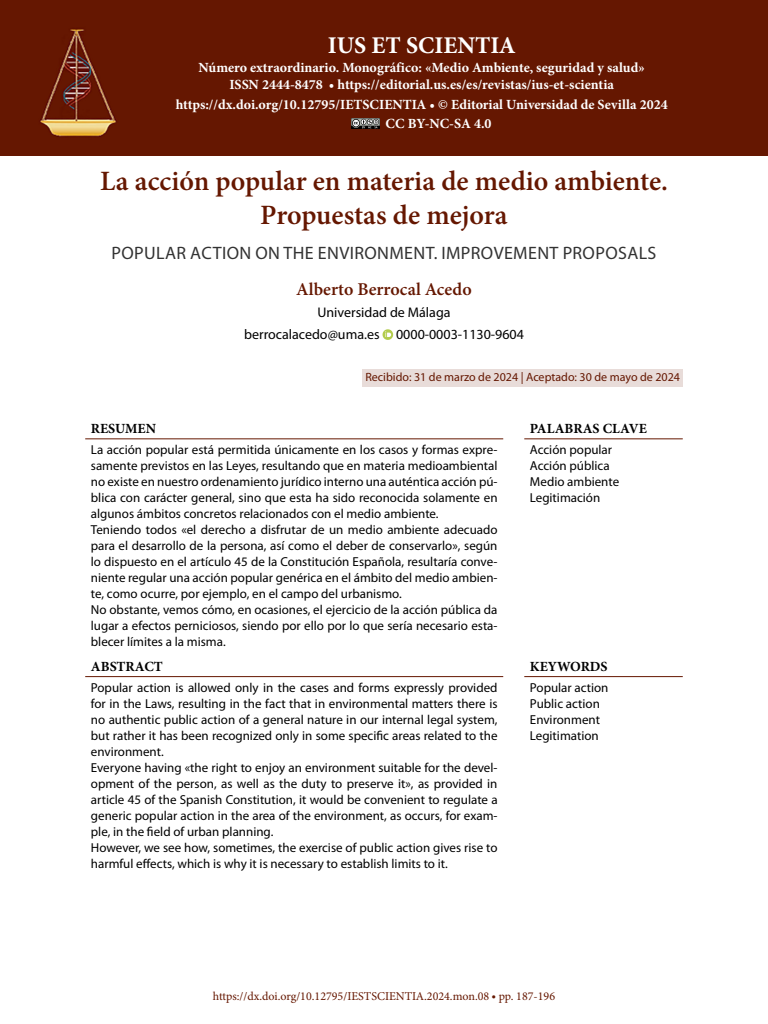
<style>
.page{position:relative;width:768px;height:1024px;background:#fff}
.page>*{position:absolute;margin:0;border:0;box-sizing:border-box;transform-origin:0 0}
.t1{font:600 28px/33.6px "Minion Pro";color:#651701;text-align:center}
.t2{font:700 24px "Minion Pro";color:#fff}
.t3{font:18px "Myriad Pro";letter-spacing:.02em;color:#333}
.t4{font:600 18px "Minion Pro";color:#651701}
.t5{font:700 14px/16.8px "Minion Pro";color:#fff;text-align:center}
.t6{font:14px/21.8px "Myriad Pro";color:#000;text-align:center}
.t7{font:700 14px "Minion Pro";color:#000}
.t8{font:13px/16px "Myriad Pro";color:#000}
.t9{font:12px "Minion Pro";color:#651701}
.t10{font:12px "Myriad Pro";color:#651701}
.s1{font-family:"Myriad Pro";font-weight:700}
</style>
<div class="page">
<div style="left:363px;top:369px;width:320px;height:17px;background:#e8dcd9"></div>
<svg style="left:383px;top:329px;width:10px;height:11px"></svg>
<hr style="left:85px;top:439px;width:418px;height:1px;background:#651701">
<hr style="left:85px;top:676px;width:418px;height:1px;background:#651701">
<hr style="left:524px;top:439px;width:159px;height:1px;background:#651701">
<hr style="left:524px;top:676px;width:159px;height:1px;background:#651701">
<div style="left:0;top:0;width:768px;height:156px;background:#651701"></div>
<img style="left:40px;top:29px;width:77px;height:108px">
<img style="left:352px;top:119px;width:28px;height:9px">
<h2 class="t2" style="left:328px;top:28px;width:189px">IUS ET SCIENTIA</h2>
<p class="t5" style="left:199px;top:59px;width:448px">Número extraordinario. Monográfico: «Medio Ambiente, seguridad y salud»<br>ISSN 2444-8478 • https://editorial.us.es/es/revistas/ius-et-scientia</p>
<p class="t5" style="left:386px;top:94px;width:284px;line-height:19.6px;text-align:left;text-indent:-210px">https://dx.doi.org/10.12795/IETSCIENTIA • © Editorial Universidad de Sevilla 2024<br>CC BY-NC-SA 4.0</p>
<h1 class="t1" style="left:100px;top:165px;width:569px">La acción popular en materia de medio ambiente.<br>Propuestas de mejora</h1>
<h3 class="t3" style="left:112px;top:243px;width:546px">POPULAR ACTION ON THE ENVIRONMENT. IMPROVEMENT PROPOSALS</h3>
<h3 class="t4" style="left:296px;top:277px;width:177px">Alberto Berrocal Acedo</h3>
<p class="t6" style="left:244px;top:301px;width:281px">Universidad de Málaga<br>berrocalacedo@uma.es 0000-0003-1130-9604</p>
<p class="t10" style="left:365px;top:370px;width:316px">Recibido: 31 de marzo de 2024 | Aceptado: 30 de mayo de 2024</p>
<p class="t7" style="left:91px;top:419px;width:67px">RESUMEN</p>
<p class="t7" style="left:530px;top:419px;width:118px">PALABRAS CLAVE</p>
<p class="t8" style="left:91px;top:442px;width:408px">La acción popular está permitida únicamente en los casos y formas expre&shy;samente previstos en las Leyes, resultando que en materia medioambiental no existe en nuestro ordenamiento jurídico interno una auténtica acción pú&shy;blica con carácter general, sino que esta ha sido reconocida solamente en algunos ámbitos concretos relacionados con el medio ambiente.<br>Teniendo todos «el derecho a disfrutar de un medio ambiente adecuado para el desarrollo de la persona, así como el deber de conservarlo», según lo dispuesto en el artículo 45 de la Constitución Española, resultaría conve&shy;niente regular una acción popular genérica en el ámbito del medio ambien&shy;te, como ocurre, por ejemplo, en el campo del urbanismo.<br>No obstante, vemos cómo, en ocasiones, el ejercicio de la acción pública da lugar a efectos perniciosos, siendo por ello por lo que sería necesario esta&shy;blecer límites a la misma.</p>
<p class="t8" style="left:530px;top:442px;width:91px">Acción popular<br>Acción pública<br>Medio ambiente<br>Legitimación</p>
<p class="t7" style="left:91px;top:657px;width:73px">ABSTRACT</p>
<p class="t7" style="left:530px;top:657px;width:79px">KEYWORDS</p>
<p class="t8" style="left:91px;top:680px;width:408px">Popular action is allowed only in the cases and forms expressly provided for in the Laws, resulting in the fact that in environmental matters there is no authentic public action of a general nature in our internal legal system, but rather it has been recognized only in some specific areas related to the environment.<br>Everyone having «the right to enjoy an environment suitable for the devel&shy;opment of the person, as well as the duty to preserve it», as provided in article 45 of the Spanish Constitution, it would be convenient to regulate a generic popular action in the area of the environment, as occurs, for exam&shy;ple, in the field of urban planning.<br>However, we see how, sometimes, the exercise of public action gives rise to harmful effects, which is why it is necessary to establish limits to it.</p>
<p class="t8" style="left:530px;top:680px;width:80px">Popular action<br>Public action<br>Environment<br>Legitimation</p>
<p class="t9" style="left:213px;top:988px;width:344px">https://dx.doi.org/10.12795/IESTSCIENTIA.2024.mon.08 <span class="s1">•</span> pp. 187-196</p>
</div>
